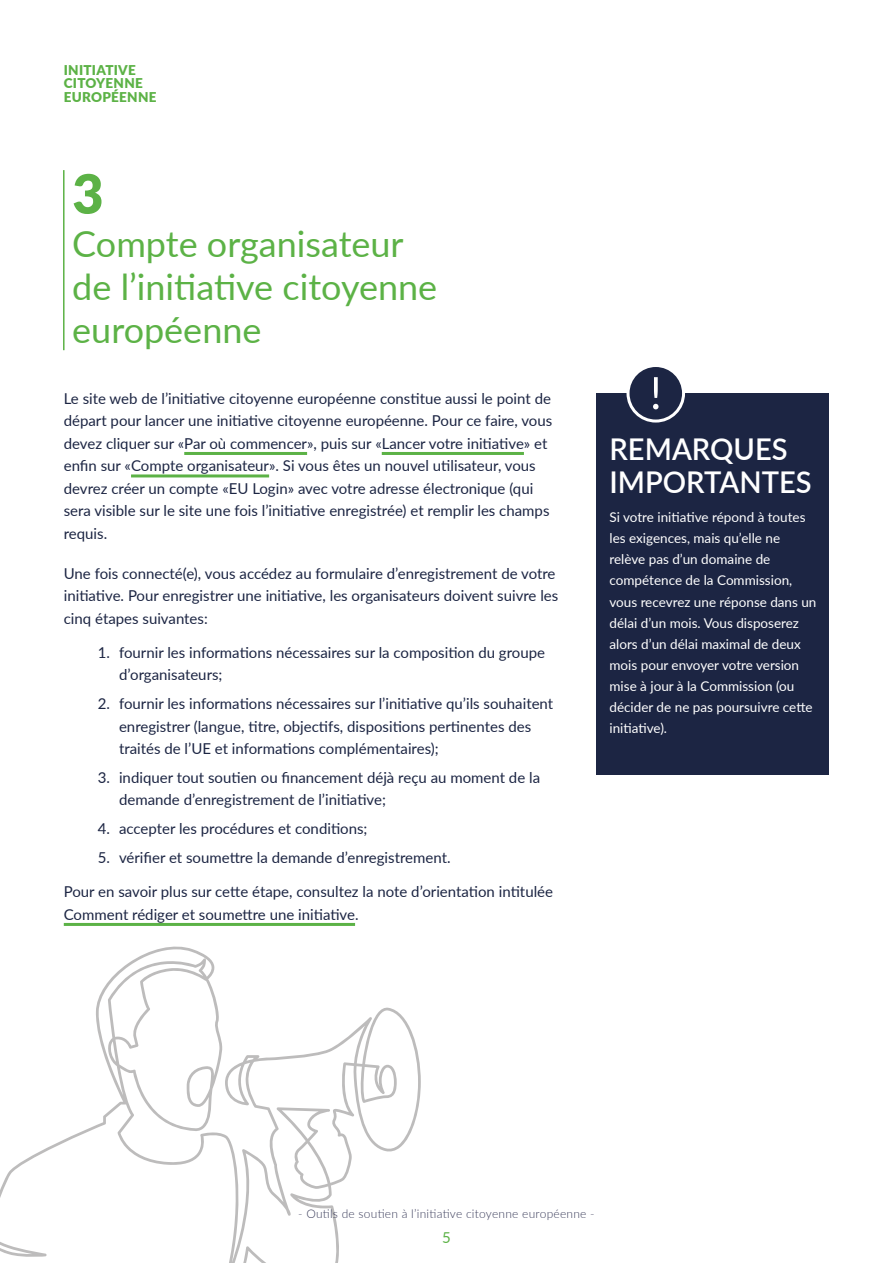
<style>
.page{position:relative;width:893px;height:1263px;background:#fff}
.page>*{position:absolute;margin:0;border:0;box-sizing:border-box;transform-origin:0 0}
.t1{font:900 54px "Lato";color:#5cb246}
.t2{font:36px/43.2px "Lato";color:#5cb246}
.t3{font:600 30px/33px "Lato";color:#fff}
.t4{font:15px/22.5px "Lato";color:#1c2543}
.t5{font:15px "Lato";color:#5cb246}
.t6{font:13.5px/21px "Lato";color:#fff}
.t7{font:900 13.5px/13.5px "Lato";letter-spacing:.02em;color:#5cb246}
.t8{font:300 12px "Lato";letter-spacing:.02em;color:#3c3e5c}
</style>
<div class="page">
<hr style="left:63px;top:170px;width:2px;height:180px;background:#5cb246">
<hr style="left:184px;top:452px;width:123px;height:3px;background:#5cb246">
<hr style="left:382px;top:452px;width:142px;height:3px;background:#5cb246">
<hr style="left:131px;top:474px;width:138px;height:3px;background:#5cb246">
<hr style="left:64px;top:923px;width:291px;height:3px;background:#5cb246">
<div style="left:597px;top:393px;width:232px;height:382px;background:#1c2543"></div>
<div style="left:628px;top:365px;width:55px;height:56px;background:#1c2543;border-radius:50%"></div>
<div style="left:626px;top:364px;width:59px;height:58px;border:3px solid #fff;border-radius:50%"></div>
<svg style="left:653px;top:377px;width:5px;height:32px"></svg>
<svg style="left:0;top:946px;width:421px;height:317px"></svg>
<p class="t7" style="left:64px;top:62px;width:94px">INITIATIVE<br>CITOYENNE<br>EUROPÉENNE</p>
<h1 class="t1" style="left:72px;top:153px;width:33px">3</h1>
<h2 class="t2" style="left:72px;top:221px;width:366px">Compte organisateur de l’initiative citoyenne européenne</h2>
<p class="t4" style="left:64px;top:387px;width:490px">Le site web de l’initiative citoyenne européenne constitue aussi le point de départ pour lancer une initiative citoyenne européenne. Pour ce faire, vous devez cliquer sur «Par où commencer», puis sur «Lancer votre initiative» et enfin sur «Compte organisateur». Si vous êtes un nouvel utilisateur, vous devrez créer un compte «EU Login» avec votre adresse électronique (qui sera visible sur le site une fois l’initiative enregistrée) et remplir les champs requis.</p>
<p class="t4" style="left:64px;top:561px;width:496px">Une fois connecté(e), vous accédez au formulaire d’enregistrement de votre initiative. Pour enregistrer une initiative, les organisateurs doivent suivre les cinq étapes suivantes:</p>
<p class="t4" style="left:119px;top:640px;width:427px;text-indent:-21px">1. fournir les informations nécessaires sur la composition du groupe d’organisateurs;</p>
<p class="t4" style="left:119px;top:692px;width:436px;text-indent:-21px">2. fournir les informations nécessaires sur l’initiative qu’ils souhaitent enregistrer (langue, titre, objectifs, dispositions pertinentes des traités de l’UE et informations complémentaires);</p>
<p class="t4" style="left:119px;top:766px;width:423px;text-indent:-21px">3. indiquer tout soutien ou financement déjà reçu au moment de la demande d’enregistrement de l’initiative;</p>
<p class="t4" style="left:98px;top:817px;width:271px">4. accepter les procédures et conditions;</p>
<p class="t4" style="left:98px;top:846px;width:354px">5. vérifier et soumettre la demande d’enregistrement.</p>
<p class="t4" style="left:64px;top:880px;width:491px">Pour en savoir plus sur cette étape, consultez la note d’orientation intitulée<br>Comment rédiger et soumettre une initiative.</p>
<h3 class="t3" style="left:609px;top:431px;width:204px">REMARQUES<br>IMPORTANTES</h3>
<p class="t6" style="left:609px;top:506px;width:208px">Si votre initiative répond à toutes les exigences, mais qu’elle ne relève pas d’un domaine de compétence de la Commission, vous recevrez une réponse dans un délai d’un mois. Vous disposerez alors d’un délai maximal de deux mois pour envoyer votre version mise à jour à la Commission (ou décider de ne pas poursuivre cette initiative).</p>
<p class="t8" style="left:298px;top:1206px;width:298px">- Outils de soutien à l’initiative citoyenne européenne -</p>
<p class="t5" style="left:442px;top:1227px;width:10px">5</p>
</div>
